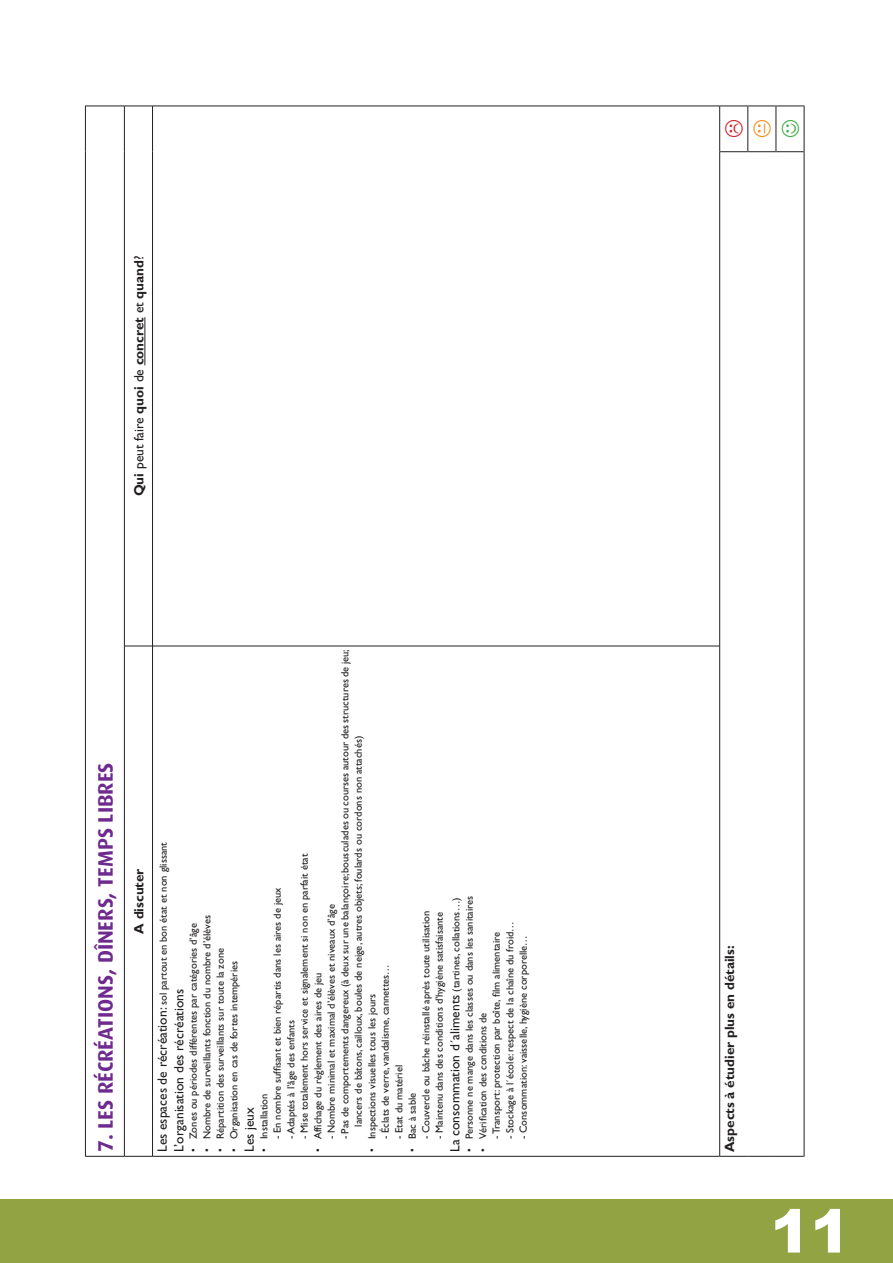
<style>
.page{position:relative;width:893px;height:1263px;background:#fff}
.page>*{position:absolute;margin:0;border:0;box-sizing:border-box;transform-origin:0 0}
.t1{font:900 60px "Arial";color:#fff}
.t2{font:700 21px "Dax";color:#6e2a8e}
.t3{font:13.5px "Gill Sans";color:#231f20}
.t4{font:700 13.5px "Gill Sans";color:#231f20}
.t5{font:10.5px/13.5px "Gill Sans";color:#231f20}
.s1{font-weight:400}
.s2{font-size:13.5px}
.s3{font-size:10.5px}
</style>
<div class="page">
<div style="left:0;top:1199px;width:893px;height:64px;background:#92a344"></div>
<hr style="left:85px;top:646px;width:1px;height:511px;background:#231f20">
<hr style="left:86px;top:1156px;width:38px;height:1px;background:#231f20">
<hr style="left:85px;top:152px;width:1px;height:494px;background:#231f20">
<hr style="left:85px;top:106px;width:1px;height:46px;background:#231f20">
<hr style="left:86px;top:106px;width:38px;height:1px;background:#231f20">
<hr style="left:124px;top:646px;width:1px;height:511px;background:#231f20">
<svg style="left:125px;top:1156px;width:27px;height:1px"></svg>
<hr style="left:124px;top:152px;width:1px;height:494px;background:#231f20">
<svg style="left:125px;top:646px;width:27px;height:1px"></svg>
<hr style="left:124px;top:106px;width:1px;height:46px;background:#231f20">
<svg style="left:125px;top:106px;width:27px;height:1px"></svg>
<hr style="left:152px;top:646px;width:1px;height:511px;background:#231f20">
<hr style="left:153px;top:1156px;width:566px;height:1px;background:#231f20">
<hr style="left:152px;top:152px;width:1px;height:494px;background:#231f20">
<hr style="left:153px;top:646px;width:566px;height:1px;background:#231f20">
<hr style="left:152px;top:106px;width:1px;height:46px;background:#231f20">
<hr style="left:153px;top:106px;width:566px;height:1px;background:#231f20">
<hr style="left:719px;top:646px;width:1px;height:511px;background:#231f20">
<hr style="left:719px;top:152px;width:1px;height:494px;background:#231f20">
<svg style="left:720px;top:1156px;width:84px;height:1px"></svg>
<hr style="left:804px;top:646px;width:1px;height:511px;background:#231f20">
<hr style="left:804px;top:152px;width:1px;height:494px;background:#231f20">
<hr style="left:719px;top:106px;width:1px;height:46px;background:#231f20">
<hr style="left:747px;top:106px;width:1px;height:46px;background:#231f20">
<hr style="left:776px;top:106px;width:1px;height:46px;background:#231f20">
<svg style="left:720px;top:151px;width:84px;height:1px"></svg>
<svg style="left:720px;top:106px;width:84px;height:1px"></svg>
<hr style="left:804px;top:106px;width:1px;height:46px;background:#231f20">
<hr style="left:145px;top:317px;width:1px;height:48px;background:#231f20">
<p class="t4" style="left:131px;top:496px;width:242px;rotate:-90deg">Qui <span class="s1">peut faire</span> quoi <span class="s1">de</span> concret <span class="s1">et</span> quand<span class="s1">?</span></p>
<h2 class="t2" style="left:94px;top:1152px;width:390px;rotate:-90deg">7. Les récréations, dîners, temps libres</h2>
<p class="t4" style="left:131px;top:934px;width:67px;rotate:-90deg">A discuter</p>
<p class="t5" style="left:338px;top:1126px;width:479px;text-indent:-13px;rotate:-90deg">- Pas de comportements dangereux (à deux sur une balançoire; bousculades ou courses autour des structures de jeu; lancers de bâtons, cailloux, boules de neige, autres objets; foulards ou cordons non attachés)</p>
<p class="t5" style="left:157px;top:1152px;width:311px;rotate:-90deg"><span class="s2">Les espaces de récréation:</span> sol partout en bon état et non glissant</p>
<p class="t5" style="left:298px;top:1139px;width:287px;rotate:-90deg">- Mise totalement hors service et signalement si non en parfait état</p>
<p class="t5" style="left:271px;top:1139px;width:253px;rotate:-90deg">- En nombre suffisant et bien répartis dans les aires de jeux</p>
<p class="t3" style="left:447px;top:1152px;width:256px;rotate:-90deg">La consommation d´aliments <span class="s3">(tartines, collations…)</span></p>
<p class="t5" style="left:463px;top:1152px;width:258px;rotate:-90deg">• Personne ne mange dans les classes ou dans les sanitaires</p>
<p class="t5" style="left:325px;top:1139px;width:237px;rotate:-90deg">- Nombre minimal et maximal d’élèves et niveaux d’âge</p>
<p class="t5" style="left:419px;top:1139px;width:230px;rotate:-90deg">- Couvercle ou bâche réinstallé après toute utilisation</p>
<p class="t5" style="left:433px;top:1139px;width:229px;rotate:-90deg">- Maintenu dans des conditions d’hygiène satisfaisante</p>
<p class="t5" style="left:187px;top:1152px;width:230px;rotate:-90deg">• Zones ou périodes différentes par catégories d’âge</p>
<p class="t5" style="left:200px;top:1152px;width:238px;rotate:-90deg">• Nombre de surveillants fonction du nombre d’élèves</p>
<p class="t5" style="left:490px;top:1139px;width:209px;rotate:-90deg">- Transport: protection par boîte, film alimentaire</p>
<p class="t5" style="left:503px;top:1139px;width:220px;rotate:-90deg">- Stockage à l´école: respect de la chaîne du froid…</p>
<p class="t5" style="left:517px;top:1139px;width:206px;rotate:-90deg">- Consommation: vaisselle, hygiène corporelle…</p>
<p class="t4" style="left:721px;top:1152px;width:208px;rotate:-90deg">Aspects à étudier plus en détails:</p>
<p class="t5" style="left:214px;top:1152px;width:205px;rotate:-90deg">• Répartition des surveillants sur toute la zone</p>
<p class="t5" style="left:227px;top:1152px;width:193px;rotate:-90deg">• Organisation en cas de fortes intempéries</p>
<p class="t5" style="left:379px;top:1139px;width:177px;rotate:-90deg">- Éclats de verre, vandalisme, cannettes…</p>
<p class="t5" style="left:311px;top:1152px;width:181px;rotate:-90deg">• Affichage du règlement des aires de jeu</p>
<p class="t3" style="left:171px;top:1152px;width:165px;rotate:-90deg">L’organisation des récréations</p>
<p class="t5" style="left:365px;top:1152px;width:160px;rotate:-90deg">• Inspections visuelles tous les jours</p>
<p class="t5" style="left:476px;top:1152px;width:141px;rotate:-90deg">• Vérification des conditions de</p>
<p class="t5" style="left:284px;top:1139px;width:121px;rotate:-90deg">- Adaptés à l’âge des enfants</p>
<p class="t5" style="left:392px;top:1139px;width:76px;rotate:-90deg">- Etat du matériel</p>
<p class="t5" style="left:406px;top:1152px;width:61px;rotate:-90deg">• Bac à sable</p>
<p class="t5" style="left:257px;top:1152px;width:60px;rotate:-90deg">• Installation</p>
<p class="t3" style="left:242px;top:1152px;width:46px;rotate:-90deg">Les jeux</p>
<h1 class="t1" style="left:770px;top:1198px;width:82px">11</h1>
</div>
